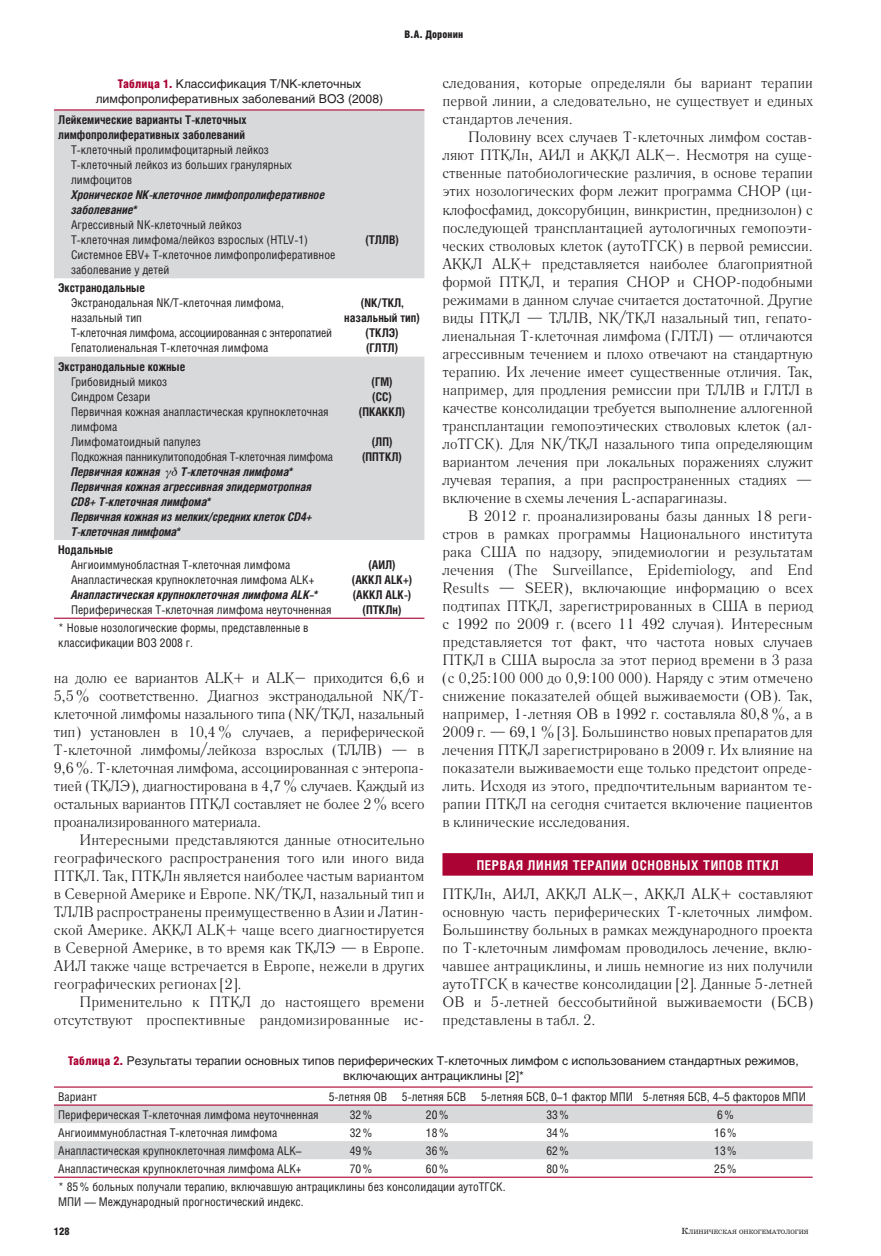
<style>
.page{position:relative;width:881px;height:1256px;background:#fff}
.page>*{position:absolute;margin:0;border:0;box-sizing:border-box;transform-origin:0 0}
.t1{font:15px/18px "Literaturnaya C";color:#231f20;text-align:justify}
.t2{font:700 13.5px "Helios Cond";letter-spacing:.05em;color:#fff}
.t3{font:12px/15px "Helios Cond";color:#231f20}
.t4{font:italic 700 12px/15px "Helios Cond";color:#231f20}
.t5{font:12px/15px "Helios";color:#231f20;text-align:center}
.t6{font:700 12px/15px "Helios Cond";color:#231f20;text-align:center}
.t7{font:900 10.5px "Helios Cond";letter-spacing:.005em;color:#231f20}
.t8{font:6.3px "School";color:#231f20}
.s1{font-family:"Helios Cond";font-weight:900;color:#ab0333}
.s2{font-size:9px}
</style>
<div class="page">
<div style="left:442px;top:853px;width:370px;height:22px;background:#ab0333"></div>
<svg style="left:54px;top:110px;width:370px;height:430px;fill:#d8d9db"></svg>
<hr style="left:54px;top:109px;width:370px;height:1px;background:#ab0333">
<hr style="left:54px;top:617px;width:370px;height:1px;background:#ab0333">
<svg style="left:54px;top:1105px;width:758px;height:53px"></svg>
<hr style="left:54px;top:1086px;width:758px;height:1px;background:#ab0333">
<hr style="left:54px;top:1104px;width:758px;height:1px;background:#ab0333">
<hr style="left:54px;top:1176px;width:758px;height:1px;background:#ab0333">
<svg style="left:166px;top:466px;width:11px;height:12px"></svg>
<p class="t7" style="left:404px;top:31px;width:60px">В.А. Доронин</p>
<p class="t5" style="left:96px;top:78px;width:289px"><span class="s1">Таблица 1.</span> Классификация Т/NK-клеточных лимфопролиферативных заболеваний ВОЗ (2008)</p>
<p class="t6" style="left:58px;top:113px;width:190px;text-align:left">Лейкемические варианты Т-клеточных лимфопролиферативных заболеваний</p>
<p class="t3" style="left:71px;top:143px;width:222px">Т-клеточный пролимфоцитарный лейкоз<br>Т-клеточный лейкоз из больших гранулярных лимфоцитов</p>
<p class="t4" style="left:71px;top:188px;width:255px">Хроническое NK-клеточное лимфопролиферативное заболевание*</p>
<p class="t3" style="left:71px;top:218px;width:266px">Агрессивный NK-клеточный лейкоз<br>Т-клеточная лимфома/лейкоз взрослых (HTLV-1)<br>Системное EBV+ Т-клеточное лимфопролиферативное заболевание у детей</p>
<p class="t6" style="left:365px;top:233px;width:35px">(ТЛЛВ)</p>
<p class="t6" style="left:58px;top:281px;width:88px">Экстранодальные</p>
<p class="t3" style="left:71px;top:296px;width:262px">Экстранодальная NK/Т-клеточная лимфома, назальный тип<br>Т-клеточная лимфома, ассоциированная с энтеропатией Гепатолиенальная Т-клеточная лимфома</p>
<p class="t6" style="left:344px;top:296px;width:77px">(NK/ТКЛ, назальный тип) (ТКЛЭ)<br>(ГЛТЛ)</p>
<p class="t6" style="left:58px;top:360px;width:128px">Экстранодальные кожные</p>
<p class="t3" style="left:71px;top:375px;width:263px">Грибовидный микоз<br>Синдром Сезари<br>Первичная кожная анапластическая крупноклеточная лимфома<br>Лимфоматоидный папулез<br>Подкожная панникулитоподобная Т-клеточная лимфома</p>
<p class="t4" style="left:71px;top:465px;width:91px">Первичная кожная</p>
<p class="t6" style="left:359px;top:375px;width:48px">(ГМ)<br>(СС) (ПКАККЛ)</p>
<p class="t6" style="left:362px;top:435px;width:42px">(ЛП) (ППТКЛ)</p>
<p class="t4" style="left:71px;top:465px;width:243px;text-indent:110px">Т-клеточная лимфома* Первичная кожная агрессивная эпидермотропная CD8+ Т-клеточная лимфома*<br>Первичная кожная из мелких/средних клеток CD4+ Т-клеточная лимфома*</p>
<p class="t6" style="left:58px;top:543px;width:56px">Нодальные</p>
<p class="t3" style="left:71px;top:558px;width:245px">Ангиоиммунобластная Т-клеточная лимфома<br>Анапластическая крупноклеточная лимфома АLK+</p>
<p class="t4" style="left:71px;top:588px;width:249px">Анапластическая крупноклеточная лимфома АLK–*</p>
<p class="t3" style="left:71px;top:603px;width:262px">Периферическая Т-клеточная лимфома неуточненная</p>
<p class="t3" style="left:58px;top:621px;width:252px">* Новые нозологические формы, представленные в классификации ВОЗ 2008 г.</p>
<p class="t6" style="left:352px;top:558px;width:62px">(АИЛ)<br>(АККЛ АLК+) (АККЛ АLК-) (ПТКЛн)</p>
<p class="t1" style="left:54px;top:670px;width:372px">на долю ее вариантов АLK+ и ALK– приходится 6,6 и 5,5 % соответственно. Диагноз экстранодальной NK/Т&shy;клеточной лимфомы назального типа (NK/ТКЛ, назальный тип) установлен в 10,4 % случаев, а периферической Т-клеточной лимфомы/лейкоза взрослых (ТЛЛВ) — в 9,6 %. Т-клеточная лимфома, ассоциированная с энтеропа&shy;тией (ТКЛЭ), диагностирована в 4,7 % случаев. Каждый из остальных вариантов ПТКЛ составляет не более 2 % всего проанализированного материала.</p>
<p class="t1" style="left:54px;top:832px;width:372px;text-indent:26px">Интересными представляются данные относительно географического распространения того или иного вида ПТКЛ. Так, ПТКЛн является наиболее частым вариантом в Северной Америке и Европе. NK/ТКЛ, назальный тип и ТЛЛВ распространены преимущественно в Азии и Латин&shy;ской Америке. АККЛ ALK+ чаще всего диагностируется в Северной Америке, в то время как ТКЛЭ — в Европе.<br>АИЛ также чаще встречается в Европе, нежели в других географических регионах [2].</p>
<p class="t1" style="left:54px;top:994px;width:372px;text-align:right">Применительно к ПТКЛ до настоящего времени отсутствуют проспективные рандомизированные ис-</p>
<p class="t1" style="left:442px;top:76px;width:372px">следования, которые определяли бы вариант терапии первой линии, а следовательно, не существует и единых стандартов лечения.</p>
<p class="t1" style="left:442px;top:130px;width:372px;text-indent:26px">Половину всех случаев Т-клеточных лимфом состав&shy;ляют ПТКЛн, АИЛ и АККЛ ALK–. Несмотря на суще&shy;ственные патобиологические различия, в основе терапии этих нозологических форм лежит программа CHOP (ци&shy;клофосфамид, доксорубицин, винкристин, преднизолон) с последующей трансплантацией аутологичных гемопоэти&shy;ческих стволовых клеток (аутоТГСК) в первой ремиссии.<br>АККЛ ALK+ представляется наиболее благоприятной формой ПТКЛ, и терапия СНОР и СНОР-подобными режимами в данном случае считается достаточной. Другие виды ПТКЛ — ТЛЛВ, NK/ТКЛ назальный тип, гепато&shy;лиенальная Т-клеточная лимфома (ГЛТЛ) — отличаются агрессивным течением и плохо отвечают на стандартную терапию. Их лечение имеет существенные отличия. Так, например, для продления ремиссии при ТЛЛВ и ГЛТЛ в качестве консолидации требуется выполнение аллогенной трансплантации гемопоэтических стволовых клеток (ал&shy;лоТГСК). Для NK/ТКЛ назального типа определяющим вариантом лечения при локальных поражениях служит лучевая терапия, а при распространенных стадиях — включение в схемы лечения L-аспарагиназы.</p>
<p class="t1" style="left:442px;top:508px;width:372px;text-indent:26px">В 2012 г. проанализированы базы данных 18 реги&shy;стров в рамках программы Национального института рака США по надзору, эпидемиологии и результатам лечения (The Surveillance, Epidemiology, and End Results — SEER), включающие информацию о всех подтипах ПТКЛ, зарегистрированных в США в период с 1992 по 2009 г. (всего 11 492 случая). Интересным представляется тот факт, что частота новых случаев ПТКЛ в США выросла за этот период времени в 3 раза (с 0,25:100 000 до 0,9:100 000). Наряду с этим отмечено снижение показателей общей выживаемости (ОВ). Так, например, 1-летняя ОВ в 1992 г. составляла 80,8 %, а в 2009 г. — 69,1 % [3]. Большинство новых препаратов для лечения ПТКЛ зарегистрировано в 2009 г. Их влияние на показатели выживаемости еще только предстоит опреде&shy;лить. Исходя из этого, предпочтительным вариантом те&shy;рапии ПТКЛ на сегодня считается включение пациентов в клинические исследования.</p>
<p class="t2" style="left:476px;top:860px;width:303px">ПЕРВАЯ ЛИНИЯ ТЕРАПИИ ОСНОВНЫХ ТИПОВ ПТКЛ</p>
<p class="t1" style="left:442px;top:886px;width:372px">ПТКЛн, АИЛ, АККЛ АLK–, АККЛ ALK+ составляют основную часть периферических Т-клеточных лимфом.<br>Большинству больных в рамках международного проекта по Т-клеточным лимфомам проводилось лечение, вклю&shy;чавшее антрациклины, и лишь немногие из них получили аутоТГСК в качестве консолидации [2]. Данные 5-летней ОВ и 5-летней бессобытийной выживаемости (БСВ) представлены в табл. 2.</p>
<p class="t5" style="left:68px;top:1054px;width:732px"><span class="s1">Таблица 2.</span> Результаты терапии основных типов периферических Т-клеточных лимфом с использованием стандартных режимов, включающих антрациклины [2]*</p>
<p class="t3" style="left:58px;top:1089px;width:40px">Вариант</p>
<p class="t3" style="left:329px;top:1089px;width:478px">5-летняя ОВ 5-летняя БСВ 5-летняя БСВ, 0–1 фактор МПИ 5-летняя БСВ, 4–5 факторов МПИ</p>
<p class="t3" style="left:58px;top:1107px;width:262px">Периферическая Т-клеточная лимфома неуточненная</p>
<p class="t3" style="left:350px;top:1107px;width:24px">32 %</p>
<p class="t3" style="left:426px;top:1107px;width:24px">20 %</p>
<p class="t3" style="left:546px;top:1107px;width:24px">33 %</p>
<p class="t3" style="left:717px;top:1107px;width:18px">6 %</p>
<p class="t3" style="left:58px;top:1125px;width:221px">Ангиоиммунобластная Т-клеточная лимфома</p>
<p class="t3" style="left:350px;top:1125px;width:24px">32 %</p>
<p class="t3" style="left:426px;top:1125px;width:24px">18 %</p>
<p class="t3" style="left:546px;top:1125px;width:24px">34 %</p>
<p class="t3" style="left:714px;top:1125px;width:24px">16 %</p>
<p class="t3" style="left:58px;top:1143px;width:245px">Анапластическая крупноклеточная лимфома АLK–</p>
<p class="t3" style="left:350px;top:1143px;width:24px">49 %</p>
<p class="t3" style="left:426px;top:1143px;width:24px">36 %</p>
<p class="t3" style="left:546px;top:1143px;width:24px">62 %</p>
<p class="t3" style="left:714px;top:1143px;width:24px">13 %</p>
<p class="t3" style="left:58px;top:1161px;width:245px">Анапластическая крупноклеточная лимфома ALK+</p>
<p class="t3" style="left:350px;top:1161px;width:24px">70 %</p>
<p class="t3" style="left:426px;top:1161px;width:24px">60 %</p>
<p class="t3" style="left:546px;top:1161px;width:24px">80 %</p>
<p class="t3" style="left:714px;top:1161px;width:24px">25 %</p>
<p class="t3" style="left:58px;top:1179px;width:448px">* 85 % больных получали терапию, включавшую антрациклины без консолидации аутоТГСК.<br>МПИ — Международный прогностический индекс.</p>
<p class="t7" style="left:54px;top:1227px;width:17px">128</p>
<p class="t8" style="left:681px;top:1227px;width:129px"><span class="s2">К</span>ЛИНИЧЕСКАЯ ОНКОГЕМАТОЛОГИЯ</p>
</div>
